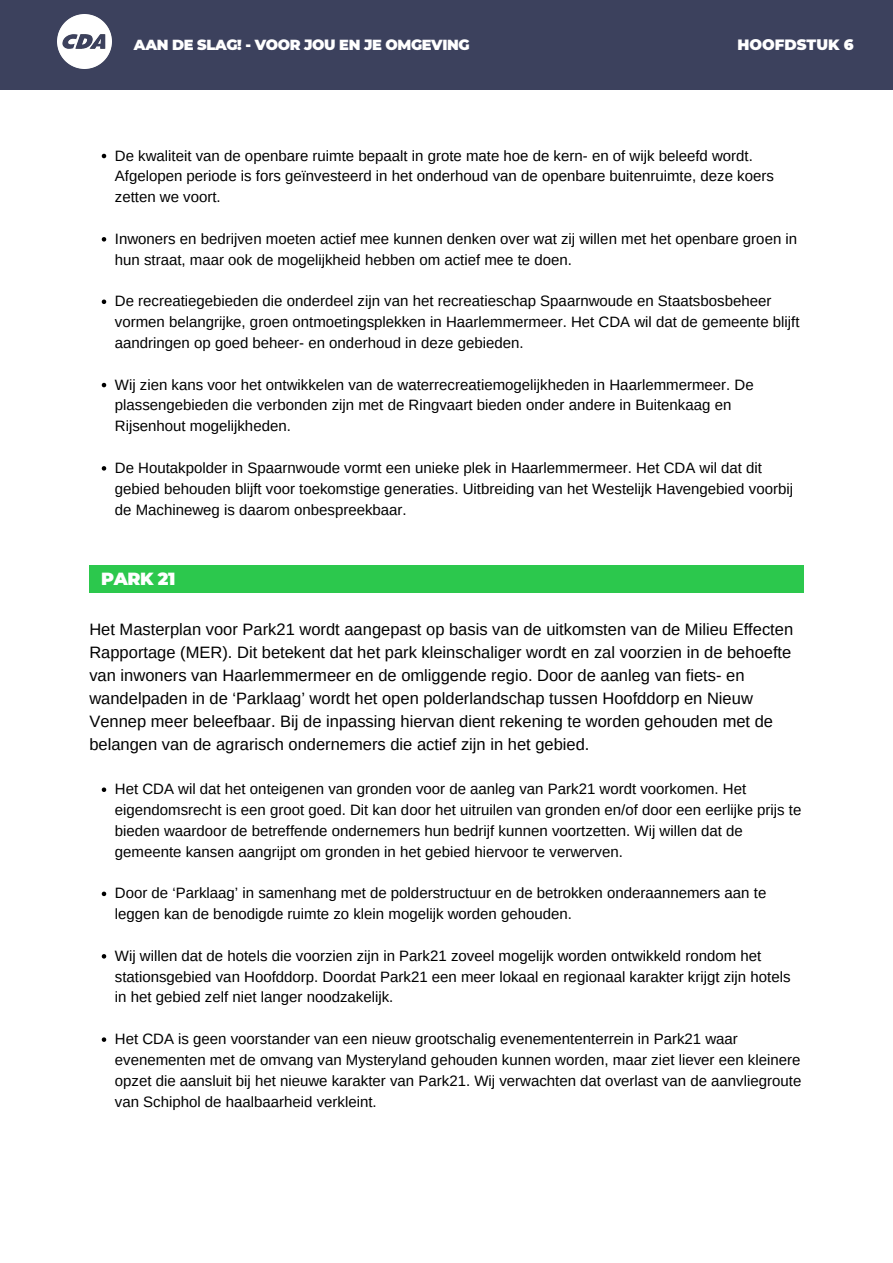
<style>
.page{position:relative;width:893px;height:1263px;background:#fff}
.page>*{position:absolute;margin:0;border:0;box-sizing:border-box;transform-origin:0 0}
.t1{font:900 17.55px "Montserrat";letter-spacing:-.025em;color:#fff}
.t2{font:16.5px/23.1px "Arimo";color:#000}
.t3{font:15px/20.9px "Arimo";color:#000}
.t4{font:900 14.92px "Montserrat";color:#fff}
.t5{font:900 14.55px "Montserrat";letter-spacing:-.025em;color:#fff}
</style>
<div class="page">
<div style="left:0;top:0;width:893px;height:89px;background:#3c415d"></div>
<img style="left:58px;top:15px;width:54px;height:54px">
<svg style="left:102px;top:154px;width:4px;height:4px"></svg>
<svg style="left:102px;top:237px;width:4px;height:5px"></svg>
<svg style="left:102px;top:299px;width:4px;height:5px"></svg>
<svg style="left:102px;top:383px;width:4px;height:4px"></svg>
<svg style="left:102px;top:466px;width:4px;height:5px"></svg>
<svg style="left:102px;top:787px;width:4px;height:5px"></svg>
<svg style="left:102px;top:891px;width:4px;height:5px"></svg>
<svg style="left:102px;top:954px;width:4px;height:4px"></svg>
<svg style="left:102px;top:1037px;width:4px;height:5px"></svg>
<div style="left:89px;top:565px;width:715px;height:28px;background:#2cc84d"></div>
<p class="t5" style="left:134px;top:36px;width:337px">AAN DE SLAG! - VOOR JOU EN JE OMGEVING</p>
<p class="t4" style="left:737px;top:36px;width:118px">HOOFDSTUK 6</p>
<p class="t3" style="left:115px;top:145px;width:660px">De kwaliteit van de openbare ruimte bepaalt in grote mate hoe de kern- en of wijk beleefd wordt.<br>Afgelopen periode is fors geïnvesteerd in het onderhoud van de openbare buitenruimte, deze koers zetten we voort.</p>
<p class="t3" style="left:115px;top:228px;width:684px">Inwoners en bedrijven moeten actief mee kunnen denken over wat zij willen met het openbare groen in hun straat, maar ook de mogelijkheid hebben om actief mee te doen.</p>
<p class="t3" style="left:115px;top:291px;width:686px">De recreatiegebieden die onderdeel zijn van het recreatieschap Spaarnwoude en Staatsbosbeheer vormen belangrijke, groen ontmoetingsplekken in Haarlemmermeer. Het CDA wil dat de gemeente blijft aandringen op goed beheer- en onderhoud in deze gebieden.</p>
<p class="t3" style="left:115px;top:374px;width:640px">Wij zien kans voor het ontwikkelen van de waterrecreatiemogelijkheden in Haarlemmermeer. De plassengebieden die verbonden zijn met de Ringvaart bieden onder andere in Buitenkaag en<br>Rijsenhout mogelijkheden.</p>
<p class="t3" style="left:115px;top:457px;width:679px">De Houtakpolder in Spaarnwoude vormt een unieke plek in Haarlemmermeer. Het CDA wil dat dit gebied behouden blijft voor toekomstige generaties. Uitbreiding van het Westelijk Havengebied voorbij de Machineweg is daarom onbespreekbaar.</p>
<p class="t1" style="left:101px;top:568px;width:76px">PARK 21</p>
<p class="t2" style="left:89px;top:618px;width:705px">Het Masterplan voor Park21 wordt aangepast op basis van de uitkomsten van de Milieu Effecten Rapportage (MER). Dit betekent dat het park kleinschaliger wordt en zal voorzien in de behoefte van inwoners van Haarlemmermeer en de omliggende regio. Door de aanleg van fiets- en wandelpaden in de ‘Parklaag’ wordt het open polderlandschap tussen Hoofddorp en Nieuw Vennep meer beleefbaar. Bij de inpassing hiervan dient rekening te worden gehouden met de belangen van de agrarisch ondernemers die actief zijn in het gebied.</p>
<p class="t3" style="left:115px;top:779px;width:688px">Het CDA wil dat het onteigenen van gronden voor de aanleg van Park21 wordt voorkomen. Het eigendomsrecht is een groot goed. Dit kan door het uitruilen van gronden en/of door een eerlijke prijs te bieden waardoor de betreffende ondernemers hun bedrijf kunnen voortzetten. Wij willen dat de gemeente kansen aangrijpt om gronden in het gebied hiervoor te verwerven.</p>
<p class="t3" style="left:115px;top:883px;width:653px">Door de ‘Parklaag’ in samenhang met de polderstructuur en de betrokken onderaannemers aan te leggen kan de benodigde ruimte zo klein mogelijk worden gehouden.</p>
<p class="t3" style="left:115px;top:945px;width:677px">Wij willen dat de hotels die voorzien zijn in Park21 zoveel mogelijk worden ontwikkeld rondom het stationsgebied van Hoofddorp. Doordat Park21 een meer lokaal en regionaal karakter krijgt zijn hotels in het gebied zelf niet langer noodzakelijk.</p>
<p class="t3" style="left:115px;top:1028px;width:688px">Het CDA is geen voorstander van een nieuw grootschalig evenemententerrein in Park21 waar evenementen met de omvang van Mysteryland gehouden kunnen worden, maar ziet liever een kleinere opzet die aansluit bij het nieuwe karakter van Park21. Wij verwachten dat overlast van de aanvliegroute van Schiphol de haalbaarheid verkleint.</p>
</div>
